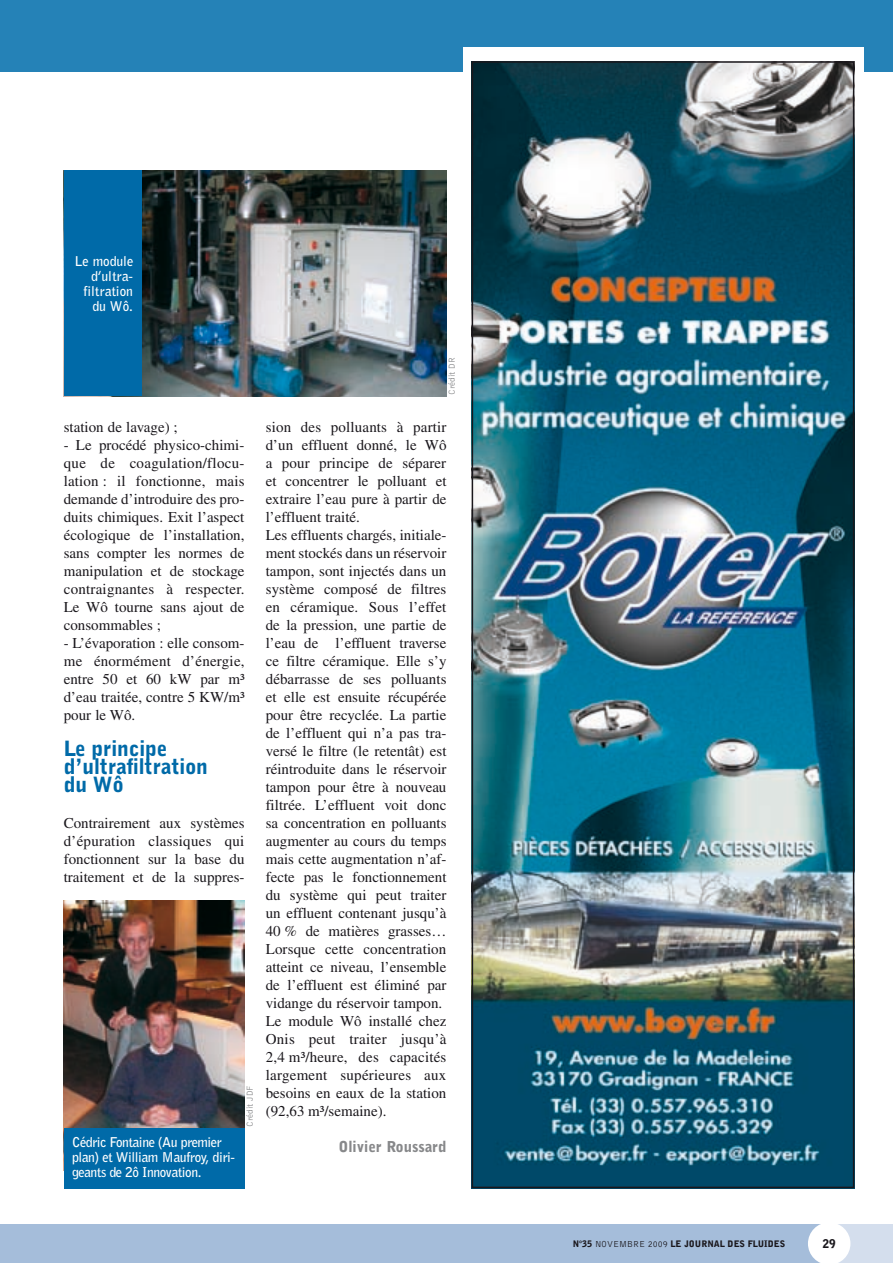
<style>
.page{position:relative;width:893px;height:1263px;background:#fff}
.page>*{position:absolute;margin:0;border:0;box-sizing:border-box;transform-origin:0 0}
.t1{font:900 21px/18px "Bell Gothic BT";color:#006aa8}
.t2{font:15px/18px "Times";color:#1a171c;text-align:justify}
.t3{font:900 15px "Bell Gothic BT";color:#87888a}
.t4{font:700 13.5px/15px "Bell Gothic BT";letter-spacing:-.03em;color:#fff}
.t5{font:700 13.5px/15px "Bell Gothic BT";color:#fff;text-align:right}
.t6{font:900 12px "Bell Gothic BT";color:#1a171c}
.t7{font:900 9px "Bell Gothic BT";color:#1a171c}
.t8{font:9px "Bell Gothic BT";color:#1a171c}
.t9{font:9px "Bell Gothic BT";color:#87888a}
.s1{font-weight:900}
.s2{font-weight:400}
</style>
<div class="page">
<div style="left:0;top:0;width:893px;height:72px;background:#2582b7"></div>
<svg style="left:0;top:1224px;width:893px;height:39px;background:#aac1dc"></svg>
<img style="left:142px;top:170px;width:304px;height:226px">
<div style="left:64px;top:170px;width:78px;height:226px;background:#006aa8"></div>
<img style="left:64px;top:900px;width:180px;height:228px">
<div style="left:64px;top:1128px;width:180px;height:60px;background:#006aa8"></div>
<div style="left:463px;top:47px;width:400px;height:49px;background:#fff"></div>
<img style="left:475px;top:64px;width:376px;height:1121px">
<div style="left:472px;top:61px;width:382px;height:1127px;border:2px solid #1a171c"></div>
<p class="t5" style="left:75px;top:253px;width:60px">Le module d’ultra&shy;filtration du Wô.</p>
<p class="t2" style="left:64px;top:418px;width:115px">station de lavage) ;</p>
<p class="t2" style="left:64px;top:436px;width:182px">- Le procédé physico-chimi&shy;que de coagulation/flocu&shy;lation : il fonctionne, mais demande d’introduire des pro&shy;duits chimiques. Exit l’aspect écologique de l’installation, sans compter les normes de manipulation et de stockage contraignantes à respecter.<br>Le Wô tourne sans ajout de consommables ;</p>
<p class="t2" style="left:64px;top:634px;width:182px">- L’évaporation : elle consom&shy;me énormément d’énergie, entre 50 et 60 kW par m³ d’eau traitée, contre 5 KW/m³ pour le Wô.</p>
<h1 class="t1" style="left:64px;top:739px;width:146px">Le principe d’ultrafiltration du Wô</h1>
<p class="t2" style="left:64px;top:814px;width:182px">Contrairement aux systèmes d’épuration classiques qui fonctionnent sur la base du traitement et de la suppres-</p>
<p class="t4" style="left:72px;top:1134px;width:164px">Cédric Fontaine (Au premier plan) et William Maufroy, diri&shy;geants de 2ô Innovation.</p>
<p class="t9" style="left:244px;top:1127px;width:43px;rotate:-90deg">CRÉDIT JDF</p>
<p class="t9" style="left:446px;top:395px;width:37px;rotate:-90deg">CRÉDIT DR</p>
<p class="t2" style="left:266px;top:418px;width:182px;text-align:left">sion des polluants à partir d’un effluent donné, le Wô a pour principe de séparer et concentrer le polluant et extraire l’eau pure à partir de l’effluent traité.<br>Les effluents chargés, initiale&shy;ment stockés dans un réservoir tampon, sont injectés dans un système composé de filtres en céramique. Sous l’effet de la pression, une partie de l’eau de l’effluent traverse ce filtre céramique. Elle s’y débarrasse de ses polluants et elle est ensuite récupérée pour être recyclée. La partie de l’effluent qui n’a pas tra&shy;versé le filtre (le retentât) est réintroduite dans le réservoir tampon pour être à nouveau filtrée. L’effluent voit donc sa concentration en polluants augmenter au cours du temps mais cette augmentation n’af&shy;fecte pas le fonctionnement du système qui peut traiter un effluent contenant jusqu’à<br>40 % de matières grasses…<br>Lorsque cette concentration atteint ce niveau, l’ensemble de l’effluent est éliminé par vidange du réservoir tampon.<br>Le module Wô installé chez<br>Onis peut traiter jusqu’à<br>2,4 m³/heure, des capacités largement supérieures aux besoins en eaux de la station (92,63 m³/semaine).</p>
<p class="t3" style="left:338px;top:1137px;width:110px">Olivier Roussard</p>
<p class="t8" style="left:526px;top:1238px;width:102px"><span class="s1">N°35</span> S EPTEMBRE-OCTO</p>
<p class="t7" style="left:573px;top:1238px;width:214px">N°35 <span class="s2">NOVEMBRE 2009</span> LE JOURNAL DES FLUIDES</p>
<p class="t6" style="left:822px;top:1236px;width:14px">29</p>
</div>
